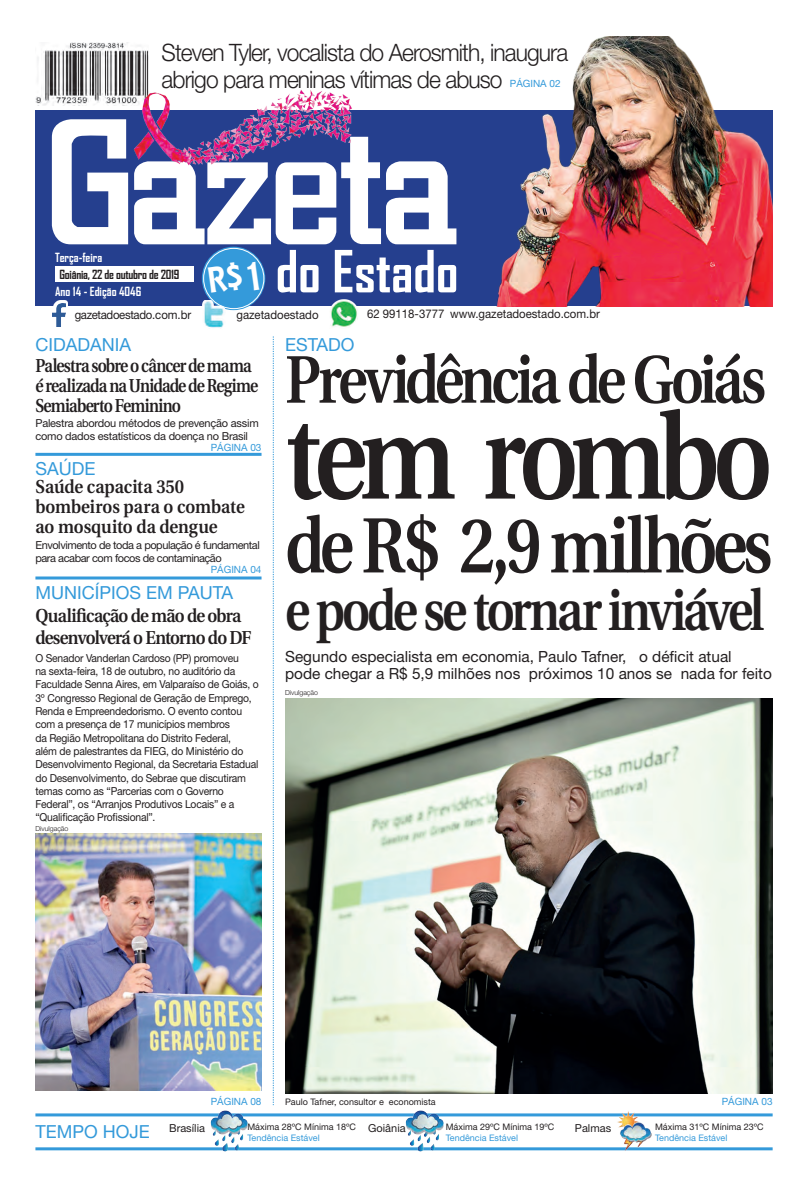
<style>
.page{position:relative;width:808px;height:1191px;background:#fff}
.page>*{position:absolute;margin:0;border:0;box-sizing:border-box;transform-origin:0 0}
.Manchete{font:600 121px "Utopia";letter-spacing:-.07em;color:#231f20;scale:.85 1}
.Manchete-2{font:600 78.1px "Utopia";letter-spacing:-.06em;color:#231f20;scale:.85 1}
.Manchete-3{font:600 67.1px "Utopia";letter-spacing:-.065em;color:#231f20;scale:.85 1}
.Manchete-4{font:600 57.4px "Utopia";letter-spacing:-.065em;color:#231f20;scale:.85 1}
.t1{font:700 55.6px "Agency FB";color:#fff}
.t2{font:300 24px/27px "Helvetica Neue";letter-spacing:-.04em;color:#231f20;scale:.95 1}
.Manchete-5{font:600 18.7px/20px "Utopia";letter-spacing:-.035em;color:#231f20;scale:.85 1}
.Manchete-6{font:600 18.7px/20px "Utopia";letter-spacing:-.005em;color:#231f20;scale:.91 1}
.Manchete-7{font:600 18.7px/22px "Utopia";letter-spacing:-.035em;color:#231f20;scale:.91 1}
.Retranca{font:18px "Helvetica Neue";color:#349ada}
.Legenda{font:15.4px/17.7px "Helvetica Neue";color:#231f20}
.t3{font:700 12.1px "Agency FB";color:#fff}
.t4{font:700 12.1px "Agency FB";letter-spacing:-.02em;color:#231f20}
.t5{font:12px "Helvetica Neue";color:#231f20;scale:.95 1}
.t6{font:12px "Helvetica Neue";letter-spacing:-.03em;color:#231f20;scale:.95 1}
.Legenda-2{font:11px/13.3px "Helvetica Neue";letter-spacing:-.02em;color:#231f20;scale:.94 1}
.Legenda-3{font:11px/13.3px "Helvetica Neue";letter-spacing:-.02em;color:#231f20}
.Legenda-4{font:11px/13.3px "Helvetica Neue";letter-spacing:-.04em;color:#231f20}
.Legenda-5{font:11px "Helvetica Neue";color:#231f20}
.Retranca-2{font:10px "Helvetica Neue";color:#349ada}
.Legenda-6{font:9px "Helvetica Neue";color:#231f20}
.Legenda-7{font:9px "Helvetica Neue";color:#349ada}
.Crédito_Fotógrafo{font:300 7px "Helvetica Neue";color:#231f20}
</style>
<div class="page">
<div style="left:35px;top:110px;width:737px;height:196px;background:#253f8e"></div>
<svg style="left:52px;top:119px;width:76px;height:125px"></svg>
<svg style="left:134px;top:137px;width:261px;height:107px"></svg>
<div style="left:55px;top:266px;width:138px;height:15px;background:#fff"></div>
<svg style="left:202px;top:247px;width:63px;height:63px"></svg>
<div style="left:203px;top:248px;width:61px;height:61px;border:1px solid #fff;border-radius:50%"></div>
<svg style="left:55px;top:300px;width:13px;height:27px"></svg>
<img style="left:52px;top:303px;width:13px;height:23px">
<img style="left:395px;top:37px;width:377px;height:269px">
<div style="left:161px;top:42px;width:409px;height:53px;background:#fff"></div>
<img style="left:202px;top:300px;width:23px;height:29px">
<img style="left:330px;top:299px;width:28px;height:28px">
<svg style="left:273px;top:336px;width:1px;height:769px"></svg>
<img style="left:35px;top:43px;width:113px;height:63px">
<hr style="left:35px;top:1113px;width:738px;height:3px;background:#349ada">
<hr style="left:35px;top:1147px;width:738px;height:3px;background:#349ada">
<img style="left:616px;top:1111px;width:35px;height:40px">
<img style="left:133px;top:89px;width:220px;height:77px">
<hr style="left:35px;top:453px;width:226px;height:3px;background:#349ada">
<hr style="left:35px;top:576px;width:226px;height:3px;background:#349ada">
<img style="left:210px;top:1110px;width:37px;height:41px">
<img style="left:406px;top:1110px;width:37px;height:41px">
<img style="left:285px;top:698px;width:487px;height:395px">
<img style="left:35px;top:834px;width:226px;height:256px">
<div style="left:208px;top:262px;width:51px;height:31px;background:#349ada"></div>
<p class="t2" style="left:162px;top:39px;width:430px">Steven Tyler, vocalista do Aerosmith, inaugura abrigo para meninas vítimas de abuso</p>
<p class="Retranca-2" style="left:510px;top:78px;width:52px">PÁGINA 02</p>
<p class="t3" style="left:55px;top:250px;width:49px">Terça-feira</p>
<p class="t4" style="left:59px;top:267px;width:121px">Goiânia, 22 de outubro de 2019</p>
<p class="t3" style="left:55px;top:283px;width:88px">Ano 14 - Edição 4046</p>
<p class="t6" style="left:75px;top:307px;width:124px">gazetadoestado.com.br</p>
<p class="t1" style="left:276px;top:237px;width:184px">do Estado</p>
<p class="t5" style="left:236px;top:308px;width:88px">gazetadoestado</p>
<p class="t5" style="left:367px;top:307px;width:83px">62 99118-3777</p>
<p class="t5" style="left:450px;top:307px;width:159px">www.gazetadoestado.com.br</p>
<p class="Retranca" style="left:35px;top:333px;width:97px">CIDADANIA</p>
<p class="Manchete-5" style="left:35px;top:356px;width:264px">Palestra sobre o câncer de mama é realizada na Unidade de Regime<br>Semiaberto Feminino</p>
<p class="Legenda-3" style="left:35px;top:416px;width:225px">Palestra abordou métodos de prevenção assim como dados estatísticos da doença no Brasil</p>
<p class="Manchete-6" style="left:36px;top:476px;width:231px">Saúde capacita 350 bombeiros para o combate ao mosquito da dengue</p>
<p class="Retranca-2" style="left:211px;top:441px;width:52px">PÁGINA 03</p>
<p class="Retranca" style="left:35px;top:458px;width:61px">SAÚDE</p>
<p class="Legenda-4" style="left:35px;top:538px;width:226px">Envolvimento de toda a população é fundamental para acabar com focos de contaminação</p>
<p class="Retranca-2" style="left:211px;top:563px;width:52px">PÁGINA 04</p>
<p class="Retranca" style="left:35px;top:582px;width:199px">MUNICÍPIOS EM PAUTA</p>
<p class="Manchete-7" style="left:35px;top:605px;width:239px">Qualificação de mão de obra desenvolverá o Entorno do DF</p>
<p class="Legenda-2" style="left:35px;top:651px;width:239px">O Senador Vanderlan Cardoso (PP) promoveu<br>na sexta-feira, 18 de outubro, no auditório da Faculdade Senna Aires, em Valparaíso de Goiás, o 3º Congresso Regional de Geração de Emprego, Renda e Empreendedorismo. O evento contou com a presença de 17 municípios membros<br>da Região Metropolitana do Distrito Federal,<br>além de palestrantes da FIEG, do Ministério do Desenvolvimento Regional, da Secretaria Estadual do Desenvolvimento, do Sebrae que discutiram temas como as “Parcerias com o Governo Federal”, os “Arranjos Produtivos Locais” e a “Qualificação Profissional”.</p>
<p class="Crédito_Fotógrafo" style="left:35px;top:824px;width:35px">Divulgação</p>
<p class="Retranca" style="left:285px;top:333px;width:71px">ESTADO</p>
<p class="Manchete-3" style="left:285px;top:342px;width:567px">Previdência de Goiás</p>
<p class="Manchete" style="left:285px;top:389px;width:575px">tem rombo</p>
<p class="Manchete-2" style="left:285px;top:502px;width:575px">de R$ 2,9 milhões</p>
<p class="Manchete-4" style="left:285px;top:578px;width:565px">e pode se tornar inviável</p>
<p class="Legenda" style="left:285px;top:647px;width:488px">Segundo especialista em economia, Paulo Tafner, o déficit atual<br>pode chegar a R$ 5,9 milhões nos próximos 10 anos se nada for feito</p>
<p class="Crédito_Fotógrafo" style="left:285px;top:688px;width:35px">Divulgação</p>
<p class="Retranca-2" style="left:211px;top:1095px;width:52px">PÁGINA 08</p>
<p class="Retranca-2" style="left:722px;top:1095px;width:52px">PÁGINA 03</p>
<p class="Legenda-6" style="left:285px;top:1096px;width:152px">Paulo Tafner, consultor e economista</p>
<p class="Retranca" style="left:35px;top:1120px;width:116px">TEMPO HOJE</p>
<p class="Legenda-5" style="left:169px;top:1121px;width:37px">Brasília</p>
<p class="Legenda-6" style="left:247px;top:1121px;width:110px">Máxima 28ºC Mínima 18ºC</p>
<p class="Legenda-5" style="left:368px;top:1121px;width:39px">Goiânia</p>
<p class="Legenda-3" style="left:575px;top:1121px;width:38px">Palmas</p>
<p class="Legenda-7" style="left:247px;top:1132px;width:74px">Tendência Estável</p>
<p class="Legenda-6" style="left:446px;top:1121px;width:110px">Máxima 29ºC Mínima 19ºC</p>
<p class="Legenda-7" style="left:446px;top:1132px;width:74px">Tendência Estável</p>
<p class="Legenda-6" style="left:655px;top:1121px;width:110px">Máxima 31ºC Mínima 23ºC</p>
<p class="Legenda-7" style="left:655px;top:1132px;width:74px">Tendência Estável</p>
</div>
